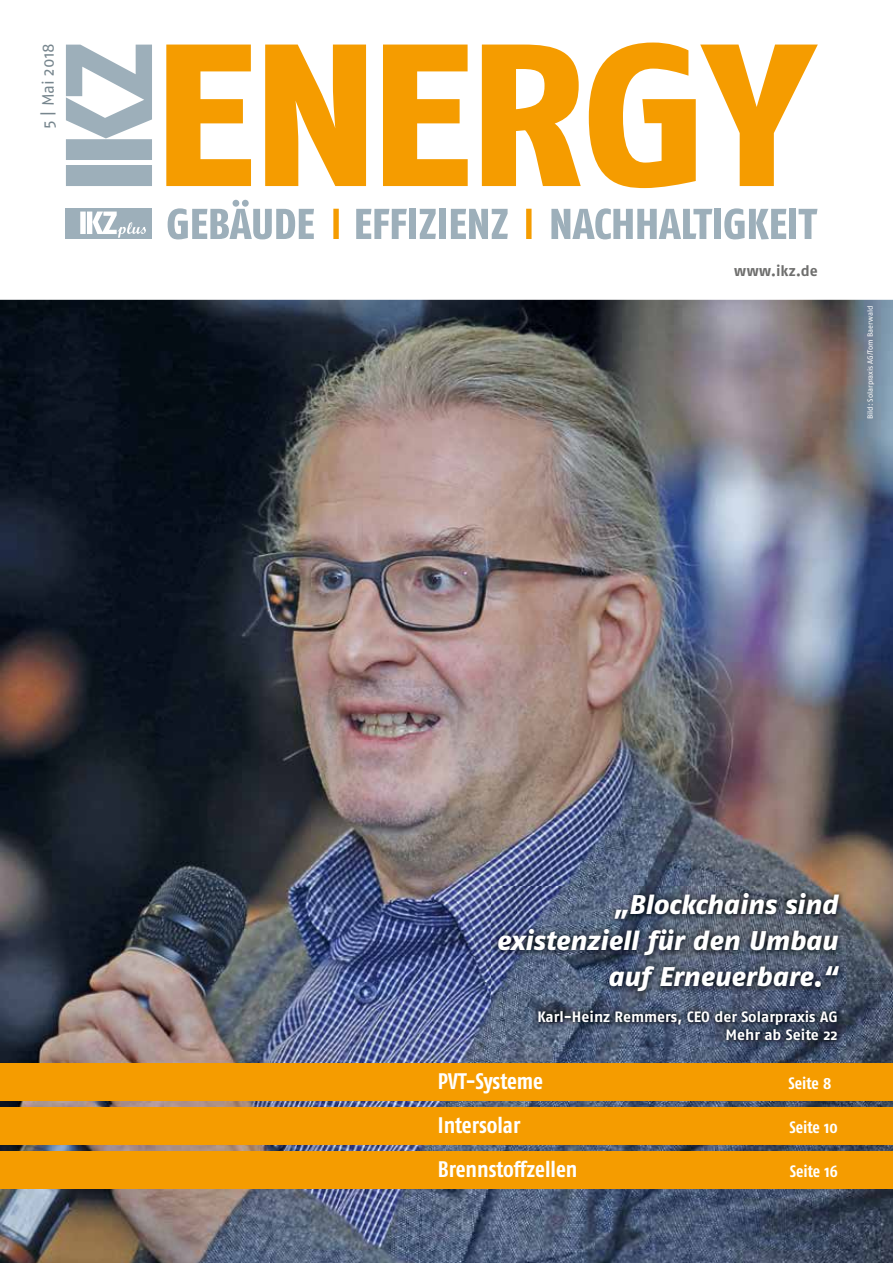
<style>
.page{position:relative;width:893px;height:1263px;background:#fff}
.page>*{position:absolute;margin:0;border:0;box-sizing:border-box;transform-origin:0 0}
.t1{font:italic 800 27px/36px "Fago OT";color:#fff;text-align:right}
.t2{font:700 condensed 22.5px "Fago OT";color:#fff}
.t3{font:700 condensed 16.5px "Fago OT";color:#fff}
.t4{font:16.5px "Fago OT";letter-spacing:-.015em;color:#77868e}
.t5{font:700 15px/18px "Fago OT";color:#fff;text-align:right}
.t6{font:700 15px "Fago OT";letter-spacing:.015em;color:#6f6f6e}
.t7{font:7.5px "Fago OT";color:#fff}
</style>
<div class="page">
<svg style="left:66px;top:45px;width:86px;height:141px"></svg>
<svg style="left:166px;top:43px;width:652px;height:145px;fill:#f59c00"></svg>
<div style="left:333px;top:209px;width:6px;height:30px;background:#f59c00"></div>
<div style="left:526px;top:209px;width:6px;height:30px;background:#f59c00"></div>
<svg style="left:168px;top:200px;width:146px;height:39px"></svg>
<svg style="left:356px;top:209px;width:51px;height:30px"></svg>
<div style="left:409px;top:209px;width:7px;height:30px;background:#9dafba"></div>
<svg style="left:420px;top:209px;width:16px;height:30px"></svg>
<div style="left:439px;top:209px;width:7px;height:30px;background:#9dafba"></div>
<svg style="left:451px;top:209px;width:57px;height:30px"></svg>
<svg style="left:551px;top:208px;width:161px;height:31px"></svg>
<div style="left:714px;top:209px;width:7px;height:30px;background:#9dafba"></div>
<svg style="left:724px;top:208px;width:62px;height:31px"></svg>
<div style="left:789px;top:209px;width:7px;height:30px;background:#9dafba"></div>
<svg style="left:799px;top:209px;width:18px;height:30px"></svg>
<img style="left:0;top:300px;width:893px;height:963px">
<div style="left:0;top:1063px;width:893px;height:38px;background:#f59c00"></div>
<div style="left:0;top:1107px;width:893px;height:38px;background:#f59c00"></div>
<div style="left:0;top:1151px;width:893px;height:38px;background:#f59c00"></div>
<div style="left:66px;top:209px;width:86px;height:30px;background:#9dafba"></div>
<svg style="left:80px;top:212px;width:66px;height:26px"></svg>
<img style="left:491px;top:887px;width:355px;height:159px">
<p class="t4" style="left:38px;top:129px;width:87px;rotate:-90deg">5 | Mai 2018</p>
<p class="t6" style="left:734px;top:261px;width:85px">www.ikz.de</p>
<p class="t7" style="left:866px;top:419px;width:115px;rotate:-90deg">Bild: Solarpraxis AG/Tom Baerwald</p>
<p class="t1" style="left:496px;top:887px;width:343px">„Blockchains sind existenziell für den Umbau auf Erneuerbare.“</p>
<p class="t5" style="left:537px;top:1007px;width:302px">Karl-Heinz Remmers, CEO der Solarpraxis AG<br>Mehr ab Seite 22</p>
<p class="t2" style="left:438px;top:1067px;width:107px">PVT-Systeme</p>
<p class="t3" style="left:788px;top:1073px;width:44px">Seite 8</p>
<p class="t2" style="left:438px;top:1112px;width:84px">Intersolar</p>
<p class="t3" style="left:790px;top:1118px;width:50px">Seite 10</p>
<p class="t2" style="left:438px;top:1156px;width:141px">Brennstoffzellen</p>
<p class="t3" style="left:790px;top:1161px;width:49px">Seite 16</p>
</div>
